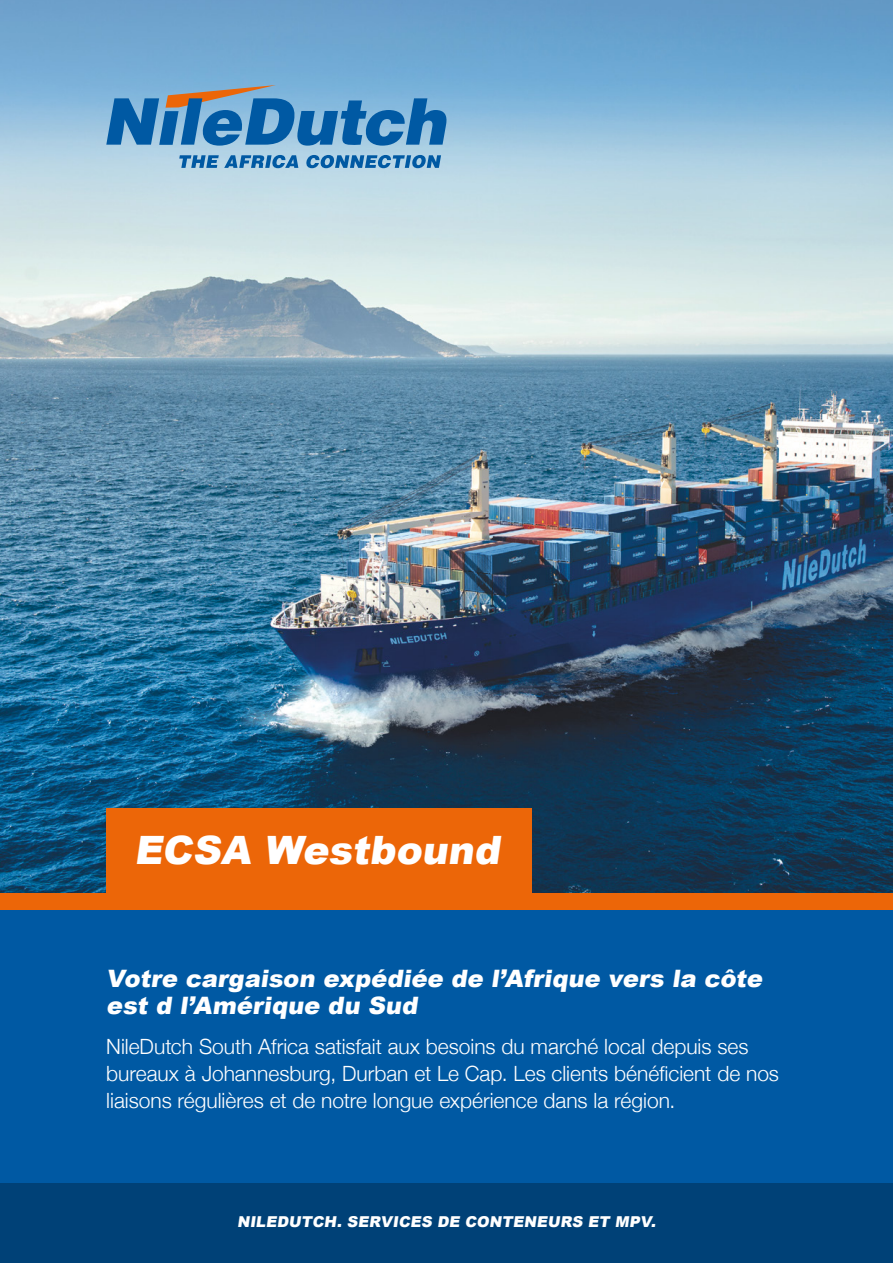
<style>
.page{position:relative;width:893px;height:1263px;background:#fff}
.page>*{position:absolute;margin:0;border:0;box-sizing:border-box;transform-origin:0 0}
.t1{font:900 39.15px "Arial";color:#fff}
.Subheading_p1{font:900 24px/27px "Arial";color:#fff}
.t2{font:300 21px/27px "Helvetica Neue";color:#fff}
.t3{font:900 15px "Arial";color:#fff}
</style>
<div class="page">
<div style="left:0;top:1182px;width:893px;height:81px;background:#004177"></div>
<img style="left:0;top:0;width:893px;height:893px">
<svg style="left:106px;top:85px;width:340px;height:61px;background:#528ebd"></svg>
<svg style="left:179px;top:155px;width:119px;height:13px;background:#5391c1"></svg>
<svg style="left:306px;top:155px;width:135px;height:13px;background:#4b8cbe"></svg>
<div style="left:0;top:893px;width:893px;height:17px;background:#ec6608"></div>
<div style="left:0;top:910px;width:893px;height:272px;background:#0059a3"></div>
<div style="left:106px;top:808px;width:425px;height:85px;background:#ec6608"></div>
<p class="t1" style="left:134px;top:822px;width:375px">ECSA Westbound</p>
<p class="Subheading_p1" style="left:106px;top:964px;width:662px">Votre cargaison expédiée de l’Afrique vers la côte est d l’Amérique du Sud</p>
<p class="t2" style="left:106px;top:1031px;width:674px">NileDutch South Africa satisfait aux besoins du marché local depuis ses bureaux à Johannesburg, Durban et Le Cap. Les clients bénéficient de nos liaisons régulières et de notre longue expérience dans la région.</p>
<p class="t3" style="left:237px;top:1211px;width:423px">NILEDUTCH. SERVICES DE CONTENEURS ET MPV.</p>
</div>
